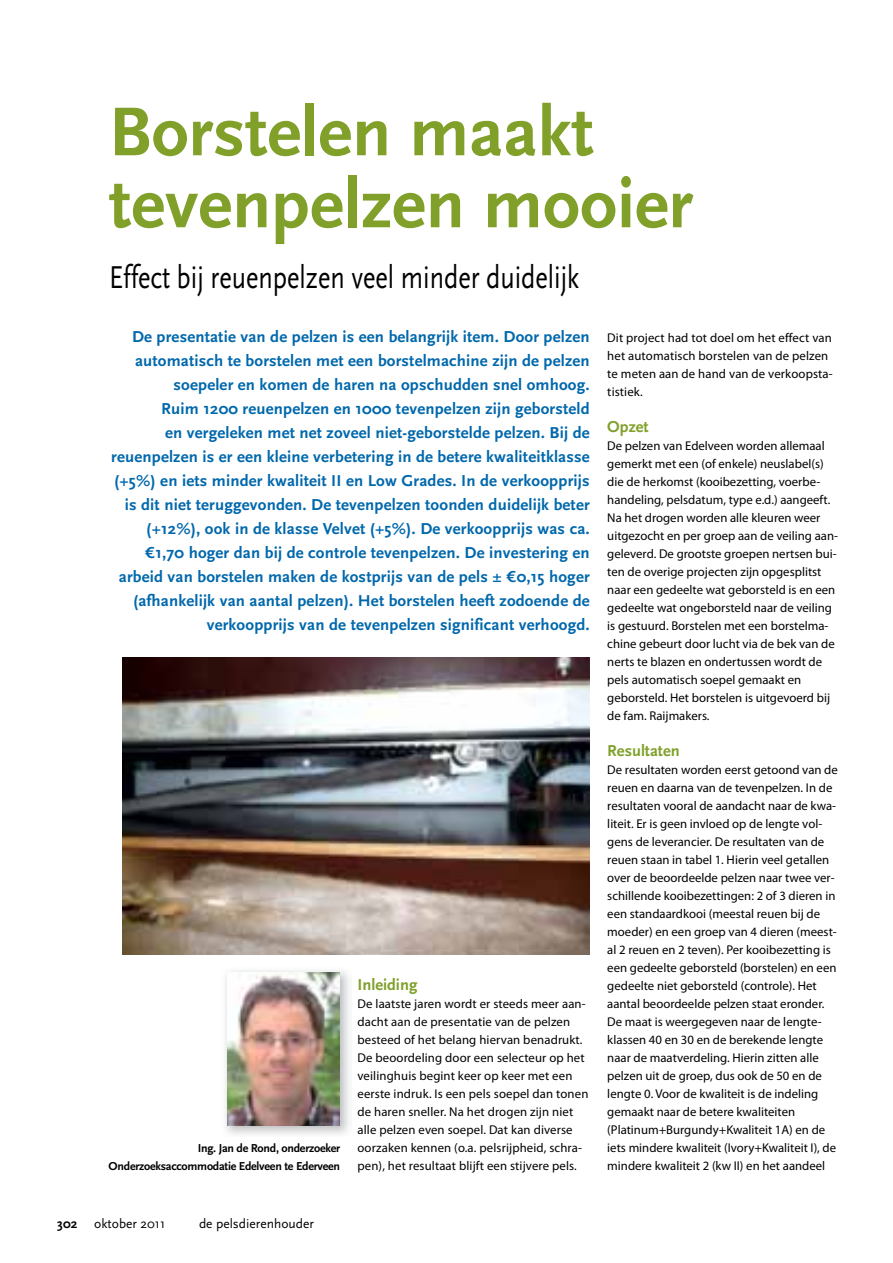
<style>
.page{position:relative;width:893px;height:1263px;background:#fff}
.page>*{position:absolute;margin:0;border:0;box-sizing:border-box;transform-origin:0 0}
.t1{font:700 72px/72px "Scala Sans";color:#80a02a}
.t2{font:33px "Scala Sans";color:#000;scale:.8 1}
.t3{font:700 16.5px/24px "Scala Sans";letter-spacing:.01em;color:#0068ac;text-align:right}
.t4{font:700 16.5px "Scala Sans";color:#80a02a}
.t5{font:13.5px "Scala Sans";color:#000}
.t6{font:700 13.5px "Scala Sans";color:#000}
.t7{font:12.75px/18px "Myriad Pro";color:#000}
.t8{font:700 12px/18px "Scala Sans";letter-spacing:-.02em;color:#000;text-align:right}
.s1{font-family:"Euro Sans ITC"}
</style>
<div class="page">
<img style="left:225px;top:970px;width:124px;height:165px">
<img style="left:227px;top:972px;width:113px;height:153px">
<img style="left:122px;top:657px;width:467px;height:297px">
<h1 class="t1" style="left:109px;top:98px;width:585px">Borstelen maakt tevenpelzen mooier</h1>
<h2 class="t2" style="left:109px;top:259px;width:589px">Effect bij reuenpelzen veel minder duidelijk</h2>
<p class="t3" style="left:111px;top:325px;width:480px">De presentatie van de pelzen is een belangrijk item. Door pelzen automatisch te borstelen met een borstelmachine zijn de pelzen soepeler en komen de haren na opschudden snel omhoog.<br>Ruim 1200 reuenpelzen en 1000 tevenpelzen zijn geborsteld<br>en vergeleken met net zoveel niet-geborstelde pelzen. Bij de reuenpelzen is er een kleine verbetering in de betere kwaliteitklasse (+5%) en iets minder kwaliteit II en Low Grades. In de verkoopprijs is dit niet teruggevonden. De tevenpelzen toonden duidelijk beter (+12%), ook in de klasse Velvet (+5%). De verkoopprijs was ca.<br><span class="s1">Ð</span>1,70 hoger dan bij de controle tevenpelzen. De investering en arbeid van borstelen maken de kostprijs van de pels ± <span class="s1">Ð</span>0,15 hoger (afhankelijk van aantal pelzen). Het borstelen heeft zodoende de verkoopprijs van de tevenpelzen significant verhoogd.</p>
<p class="t8" style="left:109px;top:1139px;width:233px">Ing. Jan de Rond, onderzoeker<br>Onderzoeksaccommodatie Edelveen te Ederveen</p>
<p class="t4" style="left:357px;top:976px;width:61px">Inleiding</p>
<p class="t7" style="left:357px;top:995px;width:232px">De laatste jaren wordt er steeds meer aan&shy;dacht aan de presentatie van de pelzen besteed of het belang hiervan benadrukt.<br>De beoordeling door een selecteur op het veilinghuis begint keer op keer met een eerste indruk. Is een pels soepel dan tonen de haren sneller. Na het drogen zijn niet alle pelzen even soepel. Dat kan diverse oorzaken kennen (o.a. pelsrijpheid, schra&shy;pen), het resultaat blijft een stijvere pels.</p>
<p class="t7" style="left:607px;top:329px;width:227px">Dit project had tot doel om het effect van het automatisch borstelen van de pelzen te meten aan de hand van de verkoopsta&shy;tistiek.</p>
<p class="t4" style="left:607px;top:418px;width:43px">Opzet</p>
<p class="t7" style="left:607px;top:437px;width:232px">De pelzen van Edelveen worden allemaal gemerkt met een (of enkele) neuslabel(s) die de herkomst (kooibezetting, voerbe&shy;handeling, pelsdatum, type e.d.) aangeeft.<br>Na het drogen worden alle kleuren weer uitgezocht en per groep aan de veiling aan&shy;geleverd. De grootste groepen nertsen bui&shy;ten de overige projecten zijn opgesplitst naar een gedeelte wat geborsteld is en een gedeelte wat ongeborsteld naar de veiling is gestuurd. Borstelen met een borstelma&shy;chine gebeurt door lucht via de bek van de nerts te blazen en ondertussen wordt de pels automatisch soepel gemaakt en geborsteld. Het borstelen is uitgevoerd bij de fam. Raijmakers.</p>
<p class="t4" style="left:607px;top:742px;width:74px">Resultaten</p>
<p class="t7" style="left:607px;top:761px;width:232px">De resultaten worden eerst getoond van de reuen en daarna van de tevenpelzen. In de resultaten vooral de aandacht naar de kwa&shy;liteit. Er is geen invloed op de lengte vol&shy;gens de leverancier. De resultaten van de reuen staan in tabel 1. Hierin veel getallen over de beoordeelde pelzen naar twee ver&shy;schillende kooibezettingen: 2 of 3 dieren in een standaardkooi (meestal reuen bij de moeder) en een groep van 4 dieren (meest&shy;al 2 reuen en 2 teven). Per kooibezetting is een gedeelte geborsteld (borstelen) en een gedeelte niet geborsteld (controle). Het aantal beoordeelde pelzen staat eronder.<br>De maat is weergegeven naar de lengte&shy;klassen 40 en 30 en de berekende lengte naar de maatverdeling. Hierin zitten alle pelzen uit de groep, dus ook de 50 en de lengte 0. Voor de kwaliteit is de indeling gemaakt naar de betere kwaliteiten (Platinum+Burgundy+Kwaliteit 1A) en de iets mindere kwaliteit (Ivory+Kwaliteit I), de mindere kwaliteit 2 (kw II) en het aandeel</p>
<p class="t6" style="left:57px;top:1216px;width:22px">302</p>
<p class="t5" style="left:94px;top:1216px;width:72px">oktober 2011</p>
<p class="t5" style="left:199px;top:1216px;width:116px">de pelsdierenhouder</p>
</div>
